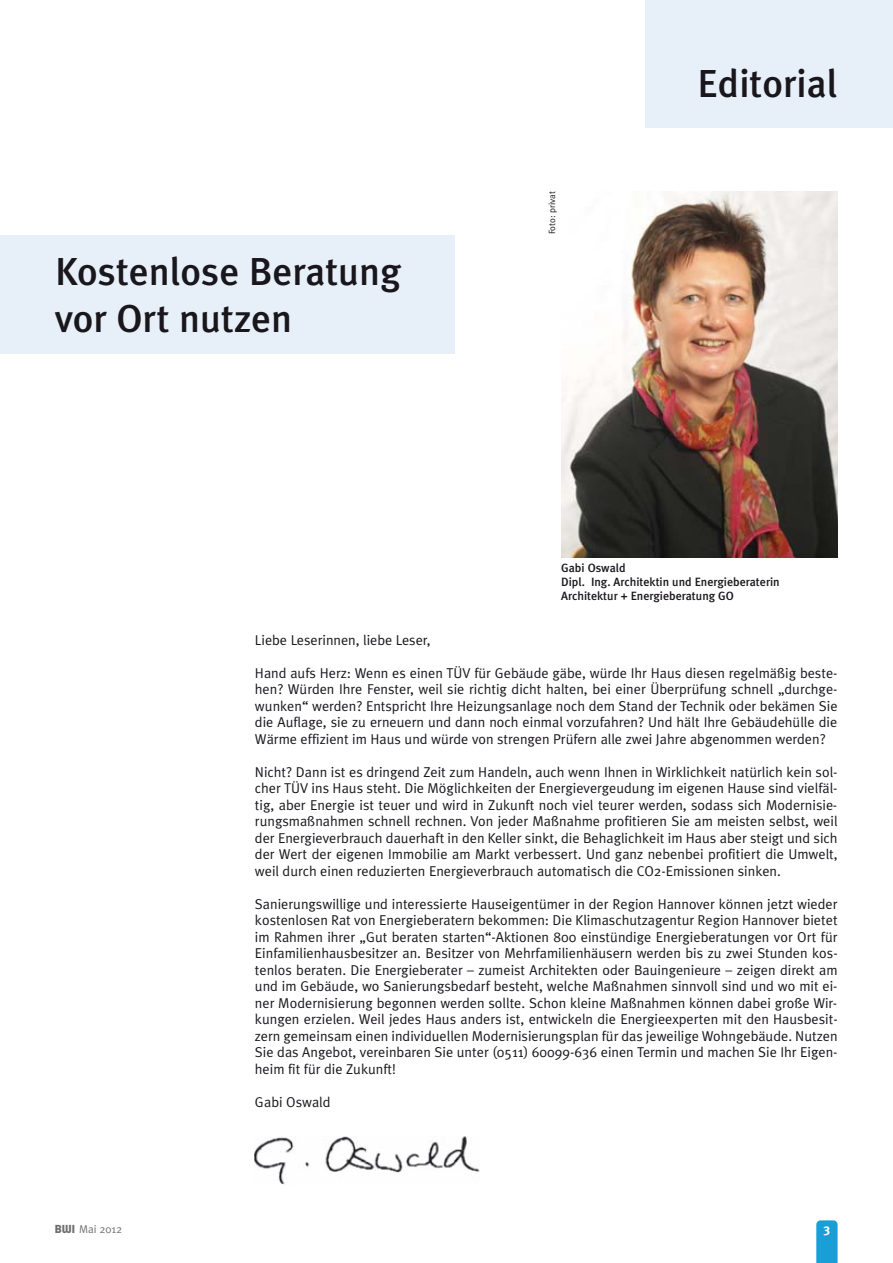
<style>
.page{position:relative;width:893px;height:1263px;background:#fff}
.page>*{position:absolute;margin:0;border:0;box-sizing:border-box;transform-origin:0 0}
.t1{font:500 39px/46.5px "Meta Plus";color:#1a171c}
.t2{font:14.25px/16.5px "Meta Plus Normal";color:#1a171c;text-align:justify}
.t3{font:700 12.75px "Meta Plus";color:#fff}
.t4{font:500 12px/14.2px "Meta Plus";color:#1a171c}
.t5{font:11.25px "Meta Plus Normal";color:#6f7072}
.t6{font:9px "Meta Plus Normal";color:#1a171c}
.s1{font-family:"Expressa";font-weight:700}
</style>
<div class="page">
<div style="left:0;top:236px;width:455px;height:118px;background:#e7f0f9"></div>
<svg style="left:816px;top:1220px;width:21px;height:43px"></svg>
<img style="left:561px;top:191px;width:276px;height:366px">
<img style="left:255px;top:1137px;width:225px;height:48px">
<div style="left:645px;top:0;width:248px;height:128px;background:#e7f0f9"></div>
<h1 class="t1" style="left:55px;top:250px;width:347px">Kostenlose Beratung vor Ort nutzen</h1>
<p class="t6" style="left:549px;top:234px;width:45px;rotate:-90deg">Foto: privat</p>
<h1 class="t1" style="left:697px;top:62px;width:142px">Editorial</h1>
<p class="t4" style="left:561px;top:561px;width:220px">Gabi Oswald<br>Dipl. Ing. Architektin und Energieberaterin<br>Architektur + Energieberatung GO</p>
<p class="t2" style="left:255px;top:633px;width:177px">Liebe Leserinnen, liebe Leser,</p>
<p class="t2" style="left:255px;top:666px;width:584px">Hand aufs Herz: Wenn es einen TÜV für Gebäude gäbe, würde Ihr Haus diesen regelmäßig beste&shy;hen? Würden Ihre Fenster, weil sie richtig dicht halten, bei einer Überprüfung schnell „durchge&shy;wunken“ werden? Entspricht Ihre Heizungsanlage noch dem Stand der Technik oder bekämen Sie die Auflage, sie zu erneuern und dann noch einmal vorzufahren? Und hält Ihre Gebäudehülle die Wärme effizient im Haus und würde von strengen Prüfern alle zwei Jahre abgenommen werden?</p>
<p class="t2" style="left:255px;top:765px;width:584px">Nicht? Dann ist es dringend Zeit zum Handeln, auch wenn Ihnen in Wirklichkeit natürlich kein sol&shy;cher TÜV ins Haus steht. Die Möglichkeiten der Energievergeudung im eigenen Hause sind vielfäl&shy;tig, aber Energie ist teuer und wird in Zukunft noch viel teurer werden, sodass sich Modernisie&shy;rungsmaßnahmen schnell rechnen. Von jeder Maßnahme profitieren Sie am meisten selbst, weil der Energieverbrauch dauerhaft in den Keller sinkt, die Behaglichkeit im Haus aber steigt und sich der Wert der eigenen Immobilie am Markt verbessert. Und ganz nebenbei profitiert die Umwelt, weil durch einen reduzierten Energieverbrauch automatisch die CO2-Emissionen sinken.</p>
<p class="t2" style="left:255px;top:897px;width:584px">Sanierungswillige und interessierte Hauseigentümer in der Region Hannover können jetzt wieder kostenlosen Rat von Energieberatern bekommen: Die Klimaschutzagentur Region Hannover bietet im Rahmen ihrer „Gut beraten starten“-Aktionen 800 einstündige Energieberatungen vor Ort für Einfamilienhausbesitzer an. Besitzer von Mehrfamilienhäusern werden bis zu zwei Stunden kos&shy;tenlos beraten. Die Energieberater – zumeist Architekten oder Bauingenieure – zeigen direkt am und im Gebäude, wo Sanierungsbedarf besteht, welche Maßnahmen sinnvoll sind und wo mit ei&shy;ner Modernisierung begonnen werden sollte. Schon kleine Maßnahmen können dabei große Wir&shy;kungen erzielen. Weil jedes Haus anders ist, entwickeln die Energieexperten mit den Hausbesit&shy;zern gemeinsam einen individuellen Modernisierungsplan für das jeweilige Wohngebäude. Nutzen Sie das Angebot, vereinbaren Sie unter (0511) 60099-636 einen Termin und machen Sie Ihr Eigen&shy;heim fit für die Zukunft!</p>
<p class="t2" style="left:255px;top:1095px;width:77px">Gabi Oswald</p>
<p class="t5" style="left:55px;top:1225px;width:68px"><span class="s1">BWI</span> Mai 2012</p>
<p class="t3" style="left:824px;top:1223px;width:8px">3</p>
</div>
